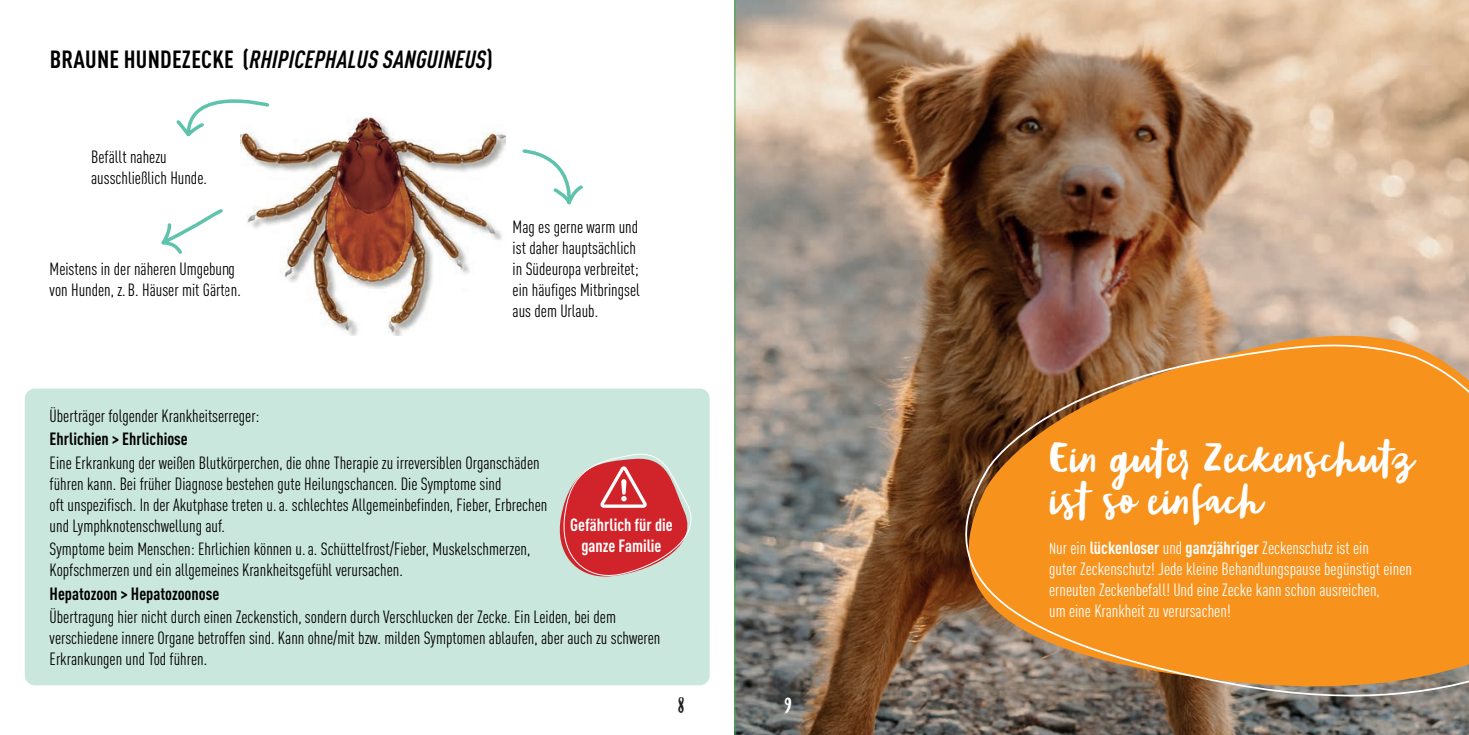
<style>
.page{position:relative;width:1469px;height:735px;background:#fff}
.page>*{position:absolute;margin:0;border:0;box-sizing:border-box;transform-origin:0 0}
.t1{font:35px/42px "Blog Script";color:#fff}
.t2{font:italic 700 condensed 24.5px "DIN Pro";letter-spacing:.01em;color:#000001}
.t3{font:condensed 17.5px/21px "DIN Pro";color:#000001}
.t4{font:condensed 17.5px/21px "DIN Pro";color:#fff}
.t5{font:700 condensed 17.5px "DIN Pro";color:#000001}
.t6{font:700 condensed 17.5px/21px "DIN Pro";color:#fff;text-align:center}
.t7{font:17.5px "Blog Script";color:#231f20}
.t8{font:17.5px "Blog Script";color:#fff}
.s1{font-style:normal}
.s2{font-size:15.75px}
.s3{font-weight:700}
</style>
<div class="page">
<img style="left:735px;top:0;width:733px;height:734px">
<div style="left:25px;top:388px;width:684px;height:297px;background:#cae7dd;border-radius:10px"></div>
<img style="left:240px;top:117px;width:265px;height:218px">
<svg style="left:932px;top:326px;width:536px;height:10px;background:#a88772"></svg>
<svg style="left:926px;top:336px;width:542px;height:394px;background:#cd822e"></svg>
<svg style="left:161px;top:209px;width:62px;height:45px"></svg>
<svg style="left:522px;top:149px;width:61px;height:56px"></svg>
<svg style="left:176px;top:99px;width:95px;height:45px"></svg>
<svg style="left:559px;top:453px;width:133px;height:124px"></svg>
<hr style="left:734px;top:0;width:1px;height:734px;background:#40ae49">
<h2 class="t2" style="left:50px;top:41px;width:444px"><span class="s1">BRAUNE HUNDEZECKE (</span>RHIPICEPHALUS SANGUINEUS<span class="s1">)</span></h2>
<p class="t3" style="left:91px;top:145px;width:117px">Befällt nahezu ausschließlich Hunde.</p>
<p class="t3" style="left:50px;top:257px;width:193px">Meistens in der näheren Umgebung von Hunden, z. B. Häuser mit Gärten.</p>
<p class="t3" style="left:512px;top:215px;width:129px">Mag es gerne warm und ist daher hauptsächlich in Südeuropa verbreitet; ein häufiges Mitbringsel aus dem Urlaub.</p>
<p class="t3" style="left:50px;top:403px;width:211px">Überträger folgender Krankheitserreger:</p>
<p class="t5" style="left:50px;top:425px;width:140px">Ehrlichien &gt; Ehrlichiose</p>
<p class="t3" style="left:50px;top:450px;width:499px">Eine Erkrankung der weißen Blutkörperchen, die ohne Therapie zu irreversiblen Organschäden führen kann. Bei früher Diagnose bestehen gute Heilungschancen. Die Symptome sind<br>oft unspezifisch. In der Akutphase treten u.a. schlechtes Allgemeinbefinden, Fieber, Erbrechen und Lymphknotenschwellung auf.</p>
<p class="t3" style="left:50px;top:537px;width:482px">Symptome beim Menschen: Ehrlichien können u.a. Schüttelfrost/Fieber, Muskelschmerzen,<br>Kopfschmerzen und ein allgemeines Krankheitsgefühl verursachen.</p>
<p class="t5" style="left:50px;top:580px;width:171px">Hepatozoon &gt; Hepatozoonose</p>
<p class="t3" style="left:50px;top:605px;width:612px">Übertragung hier nicht durch einen Zeckenstich, sondern durch Verschlucken der Zecke. Ein Leiden, bei dem verschiedene innere Organe betroffen sind. Kann ohne/mit bzw. milden Symptomen ablaufen, aber auch zu schweren<br>Erkrankungen und Tod führen.</p>
<p class="t6" style="left:570px;top:512px;width:104px">Gefährlich für die ganze Familie</p>
<p class="t7" style="left:677px;top:693px;width:9px">8</p>
<p class="t8" style="left:784px;top:693px;width:10px">9</p>
<h1 class="t1" style="left:1049px;top:437px;width:365px">Ein guter Zeckenschutz ist so einfach</h1>
<p class="t4" style="left:1049px;top:535px;width:364px"><span class="s2">N</span>ur ein <span class="s3">lückenloser</span> und <span class="s3">ganzjähriger</span> Zeckenschutz ist ein<br>guter Zeckenschutz! Jede kleine Behandlungspause begünstigt einen erneuten Zeckenbefall! Und eine Zecke kann schon ausreichen,<br>um eine Krankheit zu verursachen!</p>
</div>
